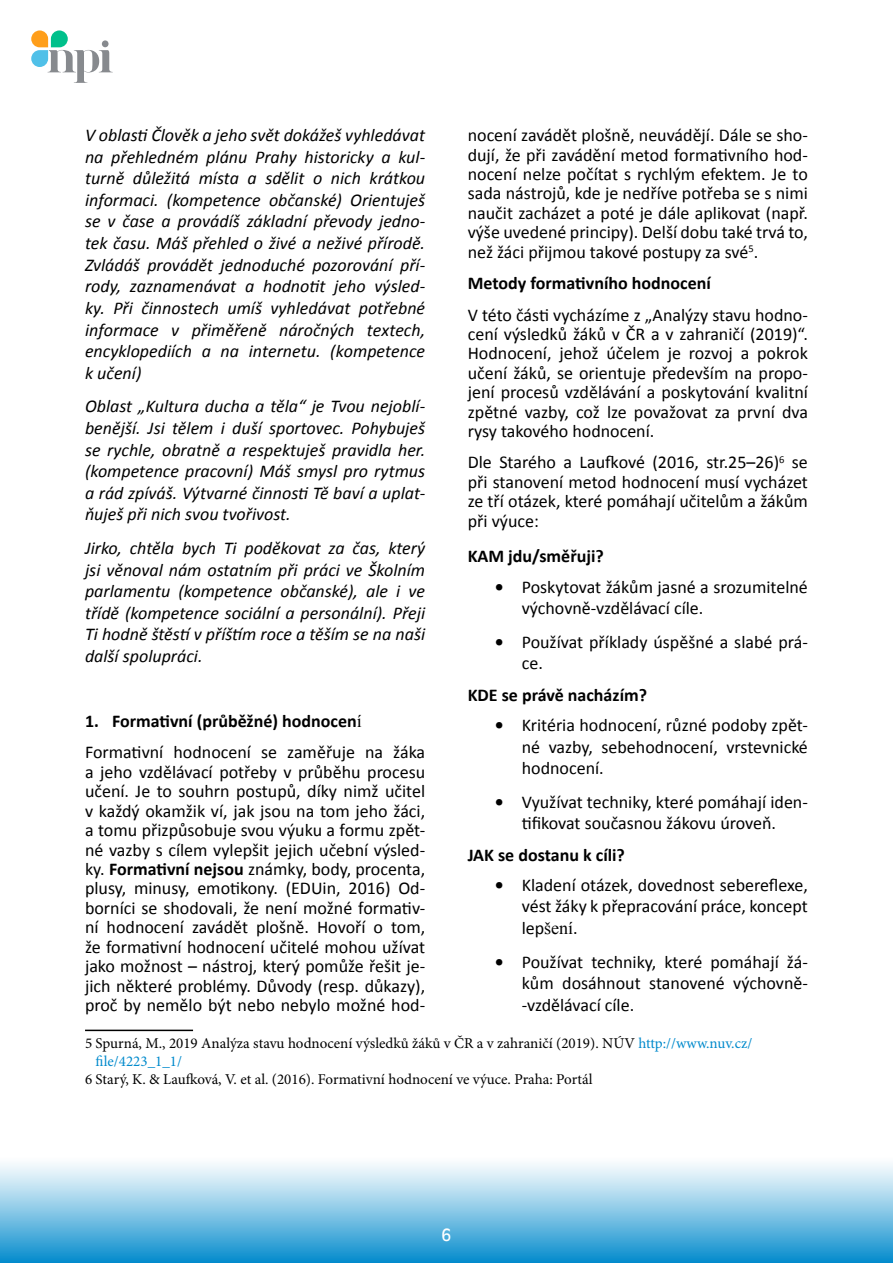
<style>
.page{position:relative;width:893px;height:1263px;background:#fff}
.page>*{position:absolute;margin:0;border:0;box-sizing:border-box;transform-origin:0 0}
.t1{font:18px/19.4px "Calibri";color:#000;text-align:justify}
.t2{font:italic 18px/21.6px "Calibri";color:#000;text-align:justify}
.t3{font:700 18px "Calibri";color:#000}
.t4{font:16.5px "Antique Olive";color:#fff}
.t5{font:15px/18px "Minion Pro";color:#000}
.s1{font-weight:700}
.s2{font-family:"Times New Roman"}
.s3{color:#008acc}
</style>
<div class="page">
<div style="left:0;top:1157px;width:893px;height:106px;background:linear-gradient(to bottom,#fff,#0b8ece)"></div>
<svg style="left:31px;top:30px;width:82px;height:53px"></svg>
<hr style="left:85px;top:1030px;width:108px;height:1px;background:#000">
<p class="t2" style="left:85px;top:123px;width:342px">V oblasti Člověk a jeho svět dokážeš vyhledávat na přehledném plánu Prahy historicky a kul&shy;turně důležitá místa a sdělit o nich krátkou informaci. (kompetence občanské) Orientuješ se v čase a provádíš základní převody jedno&shy;tek času. Máš přehled o živé a neživé přírodě.<br>Zvládáš provádět jednoduché pozorování pří&shy;rody, zaznamenávat a hodnotit jeho výsled&shy;ky. Při činnostech umíš vyhledávat potřebné informace v přiměřeně náročných textech, encyklopediích a na internetu. (kompetence k učení)</p>
<p class="t2" style="left:85px;top:395px;width:342px">Oblast „Kultura ducha a těla“ je Tvou nejoblí&shy;benější. Jsi tělem i duší sportovec. Pohybuješ se rychle, obratně a respektuješ pravidla her. (kompetence pracovní) Máš smysl pro rytmus a rád zpíváš. Výtvarné činnosti Tě baví a uplat&shy;ňuješ při nich svou tvořivost.</p>
<p class="t2" style="left:85px;top:536px;width:342px">Jirko, chtěla bych Ti poděkovat za čas, který jsi věnoval nám ostatním při práci ve Školním parlamentu (kompetence občanské), ale i ve třídě (kompetence sociální a personální). Přeji Ti hodně štěstí v příštím roce a těším se na naši další spolupráci.</p>
<p class="t1" style="left:468px;top:125px;width:342px">nocení zavádět plošně, neuvádějí. Dále se sho&shy;dují, že při zavádění metod formativního hod&shy;nocení nelze počítat s rychlým efektem. Je to sada nástrojů, kde je nedříve potřeba se s nimi naučit zacházet a poté je dále aplikovat (např. výše uvedené principy). Delší dobu také trvá to, než žáci přijmou takové postupy za své<sup>5</sup>.</p>
<p class="t3" style="left:468px;top:272px;width:245px">Metody formativního hodnocení</p>
<p class="t1" style="left:468px;top:304px;width:342px">V této části vycházíme z „Analýzy stavu hodno&shy;cení výsledků žáků v ČR a v zahraničí (2019)“.<br>Hodnocení, jehož účelem je rozvoj a pokrok učení žáků, se orientuje především na propo&shy;jení procesů vzdělávání a poskytování kvalitní zpětné vazby, což lze považovat za první dva rysy takového hodnocení.</p>
<p class="t1" style="left:468px;top:452px;width:342px">Dle Starého a Laufkové (2016, str.25–26)<sup>6</sup> se při stanovení metod hodnocení musí vycházet ze tří otázek, které pomáhají učitelům a žákům při výuce:</p>
<p class="t3" style="left:468px;top:545px;width:137px">KAM jdu/směřuji?</p>
<p class="t1" style="left:522px;top:575px;width:288px;line-height:21.6px;text-indent:-27px"><span class="s1">•</span> Poskytovat žákům jasné a srozumitelné výchovně-vzdělávací cíle.</p>
<p class="t1" style="left:522px;top:630px;width:288px;line-height:21.6px;text-indent:-27px"><span class="s1">•</span> Používat příklady úspěšné a slabé prá&shy;ce.</p>
<p class="t3" style="left:468px;top:684px;width:181px">KDE se právě nacházím?</p>
<p class="t1" style="left:522px;top:713px;width:288px;line-height:21.6px;text-indent:-27px"><span class="s1">•</span> Kritéria hodnocení, různé podoby zpět&shy;né vazby, sebehodnocení, vrstevnické hodnocení.</p>
<p class="t1" style="left:495px;top:790px;width:315px;line-height:21.6px;text-align:center"><span class="s1">•</span> Využívat techniky, které pomáhají iden&shy;tifikovat současnou žákovu úroveň.</p>
<p class="t3" style="left:468px;top:844px;width:159px">JAK se dostanu k cíli?</p>
<p class="t1" style="left:522px;top:873px;width:288px;line-height:21.6px;text-indent:-27px"><span class="s1">•</span> Kladení otázek, dovednost sebereflexe, vést žáky k přepracování práce, koncept lep<span class="s2">šení</span>.</p>
<p class="t1" style="left:522px;top:950px;width:288px;line-height:21.6px;text-indent:-27px"><span class="s1">•</span> Používat techniky, které pomáhají žá&shy;kům dosáhnout stanovené výchovně--vzdělávací cíle.</p>
<p class="t1" style="left:85px;top:704px;width:342px;line-height:31.5px"><span class="s1">1. Formativní (průběžné) hodnocen</span><span class="s2">í<br></span>Formativní hodnocení se zaměřuje na žáka</p>
<p class="t1" style="left:85px;top:761px;width:342px">a jeho vzdělávací potřeby v průběhu procesu učení. Je to souhrn postupů, díky nimž učitel v každý okamžik ví, jak jsou na tom jeho žáci, a tomu přizpůsobuje svou výuku a formu zpět&shy;né vazby s cílem vylepšit jejich učební výsled&shy;ky. <span class="s1">Formativní nejsou</span> známky, body, procenta, plusy, minusy, emotikony. (EDUin, 2016) Od&shy;borníci se shodovali, že není možné formativ&shy;ní hodnocení zavádět plošně. Hovoří o tom, že formativní hodnocení učitelé mohou užívat jako možnost – nástroj, který pomůže řešit je&shy;jich některé problémy. Důvody (resp. důkazy), proč by nemělo být nebo nebylo možné hod-</p>
<p class="t5" style="left:96px;top:1035px;width:658px;text-indent:-11px">5 Spurná, M., 2019 Analýza stavu hodnocení výsledků žáků v ČR a v zahraničí (2019). NÚV <span class="s3">http://www.nuv.cz/ file/4223_1_1/</span></p>
<p class="t5" style="left:85px;top:1071px;width:509px">6 Starý, K. &amp; Laufková, V. et al. (2016). Formativní hodnocení ve výuce. Praha: Portál</p>
<p class="t4" style="left:442px;top:1225px;width:11px">6</p>
</div>
